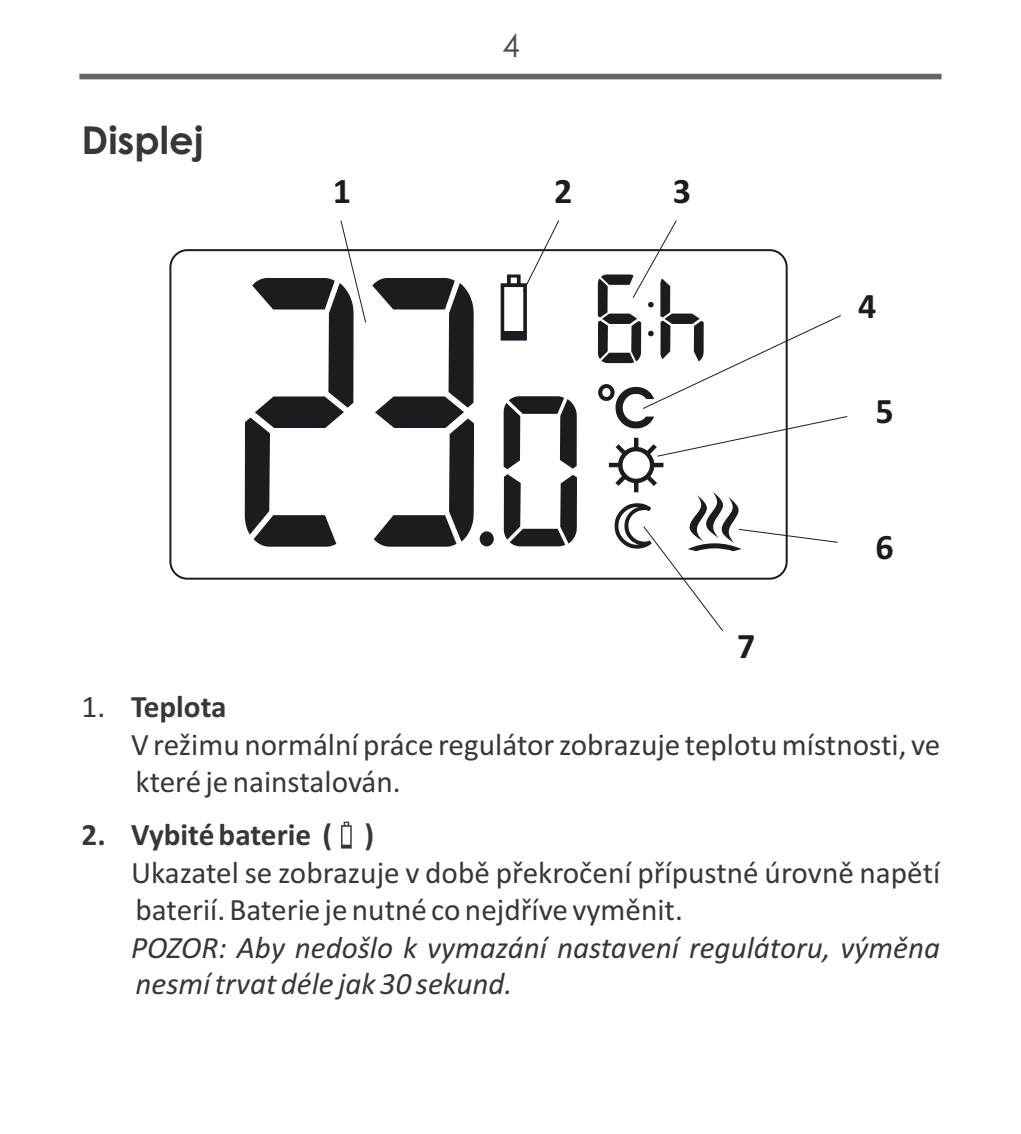
<style>
.page{position:relative;width:1021px;height:1134px;background:#fff}
.page>*{position:absolute;margin:0;border:0;box-sizing:border-box;transform-origin:0 0}
.t1{font:700 38.4px "Century Gothic";color:#39363a}
.t2{font:700 36px "Calibri";color:#1b1c20}
.t3{font:32px "Century Gothic";color:#504e53}
.t4{font:31.2px/37.2px "Calibri";color:#39363a}
.t5{font:italic 31.2px/36.4px "Calibri";color:#39363a}
.t6{font:700 31.2px "Calibri";color:#39363a}
.s1{font-weight:700}
</style>
<div class="page">
<div style="left:79px;top:74px;width:862px;height:5px;background:#68676c"></div>
<div style="left:479px;top:531px;width:15px;height:15px;background:#1b1c20;border-radius:50%"></div>
<svg style="left:503px;top:396px;width:74px;height:150px"></svg>
<svg style="left:245px;top:220px;width:229px;height:327px"></svg>
<svg style="left:500px;top:220px;width:60px;height:121px"></svg>
<svg style="left:598px;top:220px;width:250px;height:412px"></svg>
<svg style="left:341px;top:822px;width:11px;height:26px"></svg>
<p class="t1" style="left:81px;top:125px;width:124px">Displej</p>
<p class="t3" style="left:502px;top:32px;width:19px">4</p>
<p class="t2" style="left:333px;top:176px;width:20px">1</p>
<p class="t2" style="left:554px;top:176px;width:20px">2</p>
<p class="t2" style="left:672px;top:176px;width:20px">3</p>
<p class="t2" style="left:737px;top:631px;width:20px">7</p>
<p class="t2" style="left:858px;top:291px;width:20px">4</p>
<p class="t2" style="left:875px;top:396px;width:20px">5</p>
<p class="t2" style="left:875px;top:532px;width:20px">6</p>
<p class="t4" style="left:131px;top:691px;width:810px;text-indent:-49px">1. <span class="s1">Teplota<br></span>V režimu normální práce regulátor zobrazuje teplotu místnosti, ve které je nainstalován.</p>
<p class="t6" style="left:81px;top:822px;width:294px">2. Vybité baterie ( )</p>
<p class="t4" style="left:131px;top:857px;width:811px">Ukazatel se zobrazuje v době překročení přípustné úrovně napětí baterií. Baterie je nutné co nejdříve vyměnit.</p>
<p class="t5" style="left:131px;top:932px;width:810px">POZOR: Aby nedošlo k vymazání nastavení regulátoru, výměna nesmí trvat déle jak 30 sekund.</p>
</div>
